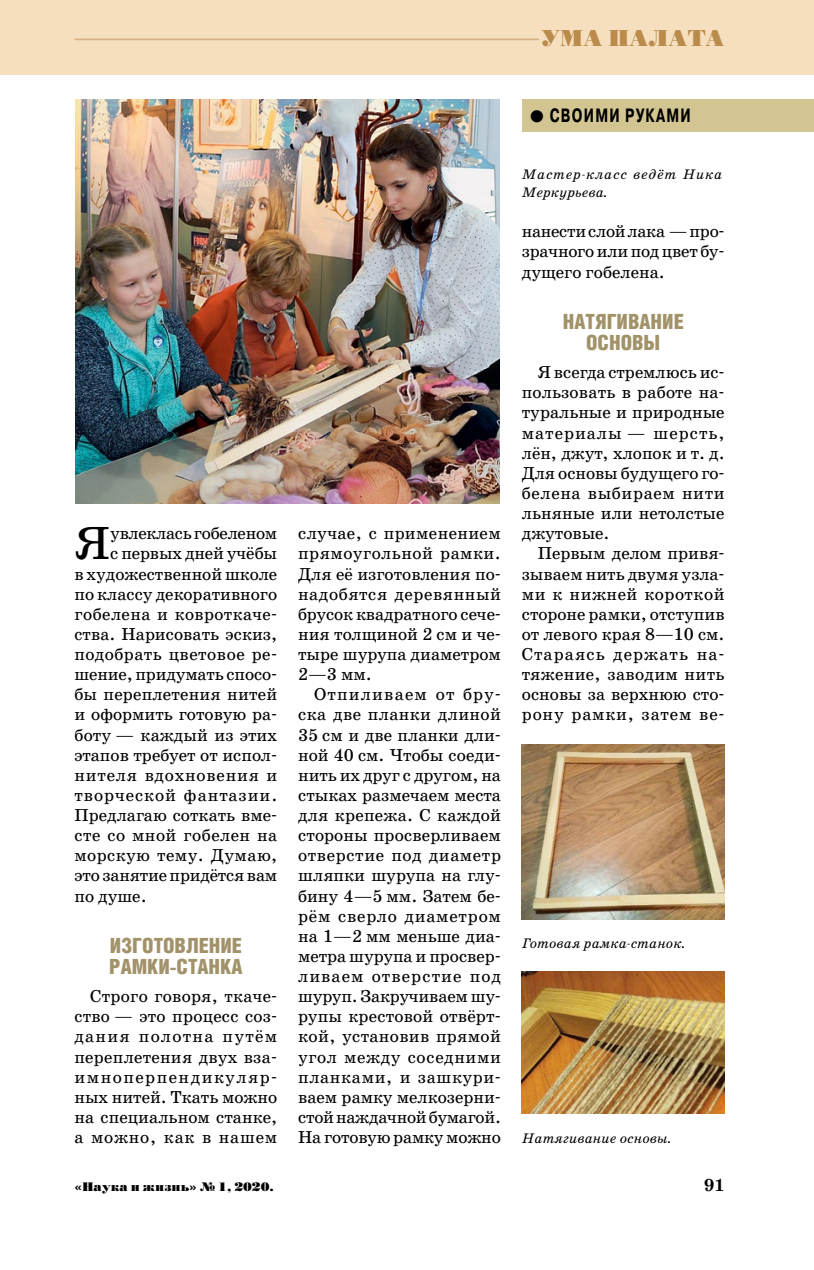
<style>
.page{position:relative;width:814px;height:1270px;background:#fff}
.page>*{position:absolute;margin:0;border:0;box-sizing:border-box;transform-origin:0 0}
.t1{font:47.07px "School";color:#000}
.t2{font:22.75px "Standard Poster";letter-spacing:.01em;color:#ba8b4a}
.t3{font:900 21px/21px "Helios Cond";color:#a19269}
.t4{font:700 19.25px "Pragmatica";color:#000;scale:.7 1}
.t5{font:17.5px/20.1px "School";color:#000;text-align:justify}
.t6{font:17.5px "School";letter-spacing:.025em;color:#000}
.t7{font:17.5px "School";letter-spacing:.02em;color:#000}
.t8{font:17.5px "School";letter-spacing:.035em;color:#000}
.t9{font:17.5px "School";letter-spacing:.045em;color:#000}
.t10{font:17.5px "School";letter-spacing:.055em;color:#000}
.t11{font:17.5px "School";letter-spacing:.03em;color:#000}
.t12{font:17.5px "School";letter-spacing:.06em;color:#000}
.t13{font:17.5px "School";letter-spacing:.04em;color:#000}
.t14{font:17.5px "School";letter-spacing:.065em;color:#000}
.t15{font:17.5px "School";letter-spacing:.07em;color:#000}
.t16{font:700 17.5px "School";color:#000}
.t17{font:italic 14px "School";color:#000}
.t18{font:italic 14px/17.5px "School";letter-spacing:.05em;color:#000}
.t19{font:12.25px "Standard Poster";color:#000}
</style>
<div class="page">
<div style="left:0;top:0;width:814px;height:75px;background:#f6dfbe"></div>
<hr style="left:74px;top:38px;width:465px;height:2px;background:#d5b385">
<div style="left:522px;top:99px;width:292px;height:32px;background:#d3c592"></div>
<img style="left:522px;top:744px;width:202px;height:175px">
<img style="left:522px;top:971px;width:202px;height:143px">
<img style="left:75px;top:99px;width:425px;height:405px">
<p class="t2" style="left:541px;top:25px;width:182px">Ума палата</p>
<p class="t4" style="left:529px;top:103px;width:154px">●Своими рукам</p>
<p class="t4" style="left:680px;top:103px;width:16px">и</p>
<p class="t1" style="left:74px;top:515px;width:37px">Я</p>
<p class="t5" style="left:110px;top:523px;width:168px">увлеклась гобеленом</p>
<p class="t5" style="left:110px;top:544px;width:168px">с первых дней учёбы</p>
<p class="t5" style="left:74px;top:564px;width:204px">в художественной школе</p>
<p class="t5" style="left:74px;top:584px;width:204px">по классу декоративного</p>
<p class="t6" style="left:74px;top:603px;width:204px">гобелена и ковроткаче-</p>
<p class="t5" style="left:74px;top:624px;width:204px">ства. Нарисовать эскиз,</p>
<p class="t6" style="left:74px;top:644px;width:204px">подобрать цветовое ре-</p>
<p class="t5" style="left:74px;top:664px;width:204px">шение, придумать спосо-</p>
<p class="t5" style="left:74px;top:684px;width:204px">бы переплетения нитей</p>
<p class="t5" style="left:74px;top:705px;width:204px">и оформить готовую ра-</p>
<p class="t5" style="left:74px;top:725px;width:204px">боту — каждый из этих</p>
<p class="t5" style="left:74px;top:745px;width:204px">этапов требует от испол-</p>
<p class="t9" style="left:74px;top:764px;width:204px">нителя вдохновения и</p>
<p class="t10" style="left:74px;top:785px;width:204px">творческой фантазии.</p>
<p class="t5" style="left:74px;top:805px;width:204px">Предлагаю соткать вме-</p>
<p class="t6" style="left:74px;top:825px;width:204px">сте со мной гобелен на</p>
<p class="t6" style="left:74px;top:845px;width:204px">морскую тему. Думаю,</p>
<p class="t5" style="left:74px;top:866px;width:204px">это занятие придётся вам</p>
<p class="t5" style="left:74px;top:886px;width:74px">по душе.</p>
<p class="t3" style="left:109px;top:934px;width:135px">Изготовление рамки-станка</p>
<p class="t5" style="left:74px;top:986px;width:204px;text-indent:16px">Строго говоря, ткаче&shy;ство — это процесс соз&shy;дания полотна путём переплетения двух вза&shy;имноперпендикуляр&shy;ных нитей. Ткать можно на специальном станке, а можно, как в нашем</p>
<p class="t7" style="left:298px;top:523px;width:204px">случае, с применением</p>
<p class="t11" style="left:298px;top:543px;width:204px">прямоугольной рамки.</p>
<p class="t5" style="left:298px;top:564px;width:204px">Для её изготовления по-</p>
<p class="t8" style="left:298px;top:583px;width:204px">надобятся деревянный</p>
<p class="t5" style="left:298px;top:604px;width:204px">брусок квадратного сече-</p>
<p class="t5" style="left:298px;top:624px;width:204px">ния толщиной 2 см и че-</p>
<p class="t5" style="left:298px;top:644px;width:204px">тыре шурупа диаметром</p>
<p class="t5" style="left:298px;top:664px;width:75px">2—3 мм.</p>
<p class="t15" style="left:314px;top:684px;width:188px">Отпиливаем от бру-</p>
<p class="t7" style="left:298px;top:704px;width:204px">ска две планки длиной</p>
<p class="t5" style="left:298px;top:725px;width:204px">35 см и две планки дли-</p>
<p class="t5" style="left:298px;top:745px;width:204px">ной 40 см. Чтобы соеди-</p>
<p class="t5" style="left:298px;top:765px;width:204px">нить их друг с другом, на</p>
<p class="t5" style="left:298px;top:785px;width:204px">стыках размечаем места</p>
<p class="t5" style="left:298px;top:805px;width:204px">для крепежа. С каждой</p>
<p class="t5" style="left:298px;top:825px;width:204px">стороны просверливаем</p>
<p class="t8" style="left:298px;top:845px;width:204px">отверстие под диаметр</p>
<p class="t5" style="left:298px;top:866px;width:204px">шляпки шурупа на глу-</p>
<p class="t5" style="left:298px;top:886px;width:204px">бину 4—5 мм. Затем бе-</p>
<p class="t9" style="left:298px;top:905px;width:204px">рём сверло диаметром</p>
<p class="t5" style="left:298px;top:926px;width:204px">на 1—2 мм меньше диа-</p>
<p class="t5" style="left:298px;top:946px;width:204px">метра шурупа и просвер-</p>
<p class="t12" style="left:298px;top:966px;width:204px">ливаем отверстие под</p>
<p class="t5" style="left:298px;top:986px;width:204px">шуруп. Закручиваем шу-</p>
<p class="t5" style="left:298px;top:1006px;width:204px">рупы крестовой отвёрт-</p>
<p class="t7" style="left:298px;top:1026px;width:204px">кой, установив прямой</p>
<p class="t8" style="left:298px;top:1046px;width:204px">угол между соседними</p>
<p class="t13" style="left:298px;top:1066px;width:204px">планками, и зашкури-</p>
<p class="t5" style="left:298px;top:1087px;width:204px">ваем рамку мелкозерни-</p>
<p class="t5" style="left:298px;top:1107px;width:204px">стой наждачной бумагой.</p>
<p class="t5" style="left:298px;top:1127px;width:204px">На готовую рамку можно</p>
<p class="t18" style="left:522px;top:166px;width:202px">Мастер-класс ведёт Ника<br>Меркурьева.</p>
<p class="t5" style="left:522px;top:222px;width:204px">нанести слой лака — про&shy;зрачного или под цвет бу&shy;дущего гобелена.</p>
<p class="t3" style="left:563px;top:310px;width:122px;text-align:center">Натягивание основы</p>
<p class="t5" style="left:537px;top:362px;width:188px">Я всегда стремлюсь ис-</p>
<p class="t5" style="left:522px;top:383px;width:204px">пользовать в работе на-</p>
<p class="t5" style="left:522px;top:403px;width:204px">туральные и природные</p>
<p class="t10" style="left:522px;top:422px;width:204px">материалы — шерсть,</p>
<p class="t5" style="left:522px;top:443px;width:204px">лён, джут, хлопок и т. д.</p>
<p class="t5" style="left:522px;top:463px;width:204px">Для основы будущего го-</p>
<p class="t8" style="left:522px;top:483px;width:204px">белена выбираем нити</p>
<p class="t5" style="left:522px;top:503px;width:204px">льняные или нетолстые</p>
<p class="t5" style="left:522px;top:523px;width:89px">джутовые.</p>
<p class="t5" style="left:537px;top:544px;width:188px">Первым делом привя-</p>
<p class="t5" style="left:522px;top:564px;width:204px">зываем нить двумя узла-</p>
<p class="t11" style="left:522px;top:583px;width:204px">ми к нижней короткой</p>
<p class="t5" style="left:522px;top:604px;width:204px">стороне рамки, отступив</p>
<p class="t5" style="left:522px;top:624px;width:204px">от левого края 8—10 см.</p>
<p class="t14" style="left:522px;top:644px;width:204px">Стараясь держать на-</p>
<p class="t7" style="left:522px;top:664px;width:204px">тяжение, заводим нить</p>
<p class="t5" style="left:522px;top:684px;width:204px">основы за верхнюю сто-</p>
<p class="t9" style="left:522px;top:704px;width:204px">рону рамки, затем ве-</p>
<p class="t17" style="left:522px;top:935px;width:166px">Готовая рамка-станок.</p>
<p class="t17" style="left:522px;top:1130px;width:152px">Натягивание основы.</p>
<p class="t19" style="left:74px;top:1179px;width:201px">«Наука и жизнь» № 1, 2020.</p>
<p class="t16" style="left:704px;top:1174px;width:22px">91</p>
</div>
